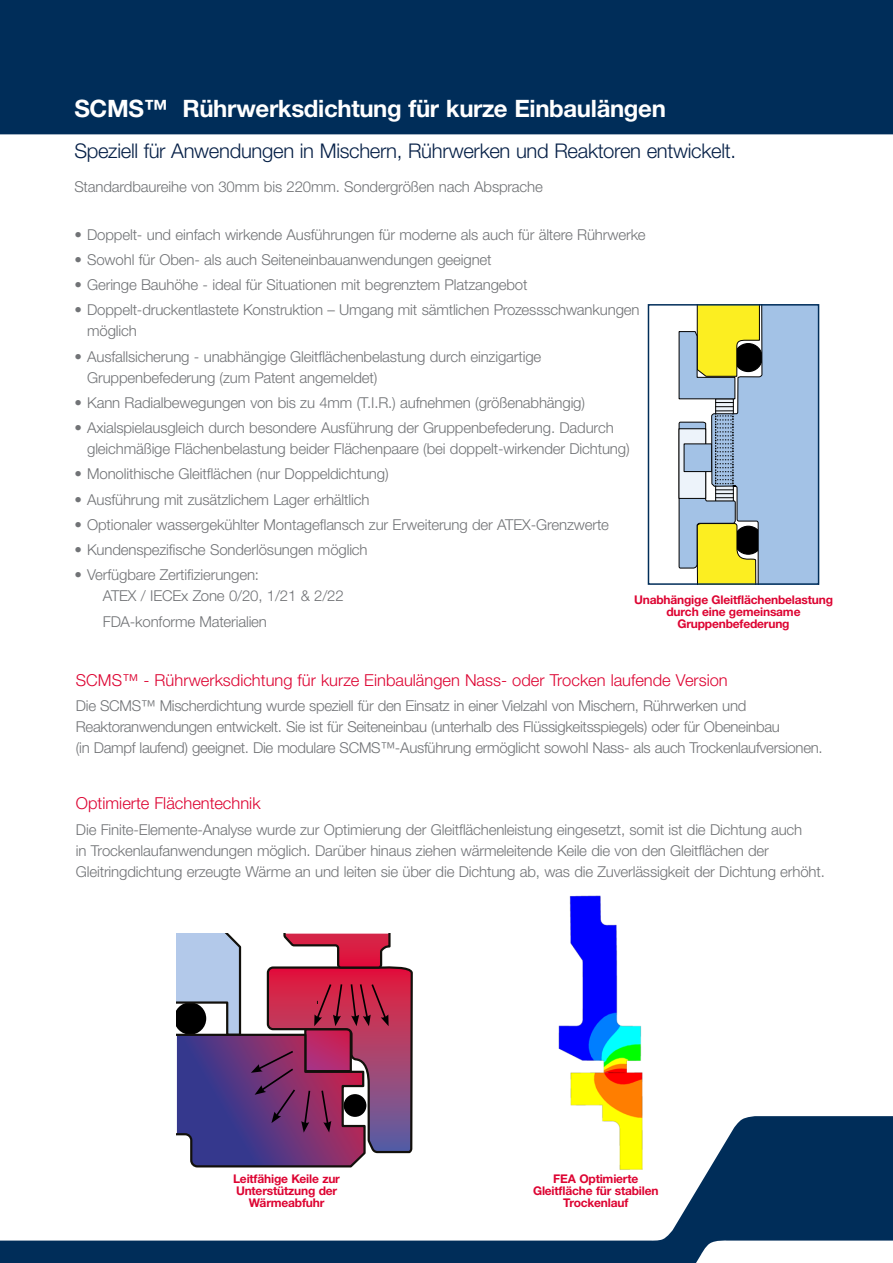
<style>
.page{position:relative;width:893px;height:1263px;background:#fff}
.page>*{position:absolute;margin:0;border:0;box-sizing:border-box;transform-origin:0 0}
.Headline{font:700 24px "Helvetica Neue LTW1 G";letter-spacing:-.015em;color:#fff}
.Subline{font:300 20.25px "Helvetica Neue LTW1 G";letter-spacing:-.015em;color:#062047}
.Subheader_Red{font:300 16.5px "Helvetica Neue LTW1 G";color:#dd0432}
.Body_copy_BULLETS_11pt{font:300 15px/21px "Helvetica Neue LTW1 G";letter-spacing:-.01em;color:#717376}
.Body_copy_11pt{font:300 15px/21px "Helvetica Neue LTW1 G";letter-spacing:-.01em;color:#717376}
.Caption_red_8pt{font:700 12px/12px "Helvetica Neue LTW1 G";letter-spacing:-.015em;color:#dd0432;text-align:center}
</style>
<div class="page">
<div style="left:0;top:0;width:893px;height:134px;background:#002d59"></div>
<img style="left:558px;top:895px;width:85px;height:221px">
<svg style="left:678px;top:307px;width:138px;height:275px;background:#abbdb5"></svg>
<div style="left:715px;top:479px;width:18px;height:5px;border:1px dashed #000"></div>
<div style="left:648px;top:304px;width:171px;height:281px;border:2px solid #002d59"></div>
<svg style="left:177px;top:934px;width:236px;height:182px;background:#9e5b81"></svg>
<svg style="left:0;top:1116px;width:893px;height:147px"></svg>
<p class="Headline" style="left:74px;top:94px;width:593px">SCMS™ Rührwerksdichtung für kurze Einbaulängen</p>
<p class="Subline" style="left:74px;top:139px;width:663px">Speziell für Anwendungen in Mischern, Rührwerken und Reaktoren entwickelt.</p>
<p class="Body_copy_11pt" style="left:74px;top:176px;width:470px">Standardbaureihe von 30mm bis 220mm. Sondergrößen nach Absprache</p>
<p class="Body_copy_BULLETS_11pt" style="left:74px;top:224px;width:573px">• Doppelt- und einfach wirkende Ausführungen für moderne als auch für ältere Rührwerke</p>
<p class="Body_copy_BULLETS_11pt" style="left:74px;top:249px;width:419px">• Sowohl für Oben- als auch Seiteneinbauanwendungen geeignet</p>
<p class="Body_copy_BULLETS_11pt" style="left:74px;top:274px;width:455px">• Geringe Bauhöhe - ideal für Situationen mit begrenztem Platzangebot</p>
<p class="Body_copy_BULLETS_11pt" style="left:87px;top:299px;width:554px;text-indent:-13px">• Doppelt-druckentlastete Konstruktion – Umgang mit sämtlichen Prozessschwankungen möglich</p>
<p class="Body_copy_BULLETS_11pt" style="left:87px;top:346px;width:456px;text-indent:-13px">• Ausfallsicherung - unabhängige Gleitflächenbelastung durch einzigartige<br>Gruppenbefederung (zum Patent angemeldet)</p>
<p class="Body_copy_BULLETS_11pt" style="left:74px;top:392px;width:512px">• Kann Radialbewegungen von bis zu 4mm (T.I.R.) aufnehmen (größenabhängig)</p>
<p class="Body_copy_BULLETS_11pt" style="left:87px;top:417px;width:544px;text-indent:-13px">• Axialspielausgleich durch besondere Ausführung der Gruppenbefederung. Dadurch gleichmäßige Flächenbelastung beider Flächenpaare (bei doppelt-wirkender Dichtung)</p>
<p class="Body_copy_BULLETS_11pt" style="left:74px;top:464px;width:316px">• Monolithische Gleitflächen (nur Doppeldichtung)</p>
<p class="Body_copy_BULLETS_11pt" style="left:74px;top:489px;width:296px">• Ausführung mit zusätzlichem Lager erhältlich</p>
<p class="Body_copy_BULLETS_11pt" style="left:74px;top:514px;width:536px">• Optionaler wassergekühlter Montageflansch zur Erweiterung der ATEX-Grenzwerte</p>
<p class="Body_copy_BULLETS_11pt" style="left:74px;top:539px;width:295px">• Kundenspezifische Sonderlösungen möglich</p>
<p class="Body_copy_BULLETS_11pt" style="left:103px;top:565px;width:242px;text-indent:-28px">• Verfügbare Zertifizierungen:<br>ATEX / IECEx Zone 0/20, 1/21 &amp; 2/22</p>
<p class="Body_copy_BULLETS_11pt" style="left:103px;top:611px;width:166px">FDA-konforme Materialien</p>
<p class="Caption_red_8pt" style="left:634px;top:594px;width:200px">Unabhängige Gleitflächenbelastung durch eine gemeinsame<br>Gruppenbefederung</p>
<p class="Subheader_Red" style="left:76px;top:670px;width:653px">SCMS™ - Rührwerksdichtung für kurze Einbaulängen Nass- oder Trocken laufende Version</p>
<p class="Body_copy_11pt" style="left:76px;top:695px;width:748px">Die SCMS™ Mischerdichtung wurde speziell für den Einsatz in einer Vielzahl von Mischern, Rührwerken und<br>Reaktoranwendungen entwickelt. Sie ist für Seiteneinbau (unterhalb des Flüssigkeitsspiegels) oder für Obeneinbau<br>(in Dampf laufend) geeignet. Die modulare SCMS™-Ausführung ermöglicht sowohl Nass- als auch Trockenlaufversionen.</p>
<p class="Subheader_Red" style="left:76px;top:793px;width:186px">Optimierte Flächentechnik</p>
<p class="Body_copy_11pt" style="left:76px;top:819px;width:750px">Die Finite-Elemente-Analyse wurde zur Optimierung der Gleitflächenleistung eingesetzt, somit ist die Dichtung auch<br>in Trockenlaufanwendungen möglich. Darüber hinaus ziehen wärmeleitende Keile die von den Gleitflächen der<br>Gleitringdichtung erzeugte Wärme an und leiten sie über die Dichtung ab, was die Zuverlässigkeit der Dichtung erhöht.</p>
<p class="Caption_red_8pt" style="left:233px;top:1172px;width:108px">Leitfähige Keile zur<br>Unterstützung der<br>Wärmeabfuhr</p>
<p class="Caption_red_8pt" style="left:533px;top:1172px;width:127px">FEA Optimierte<br>Gleitfläche für stabilen<br>Trockenlauf</p>
</div>
